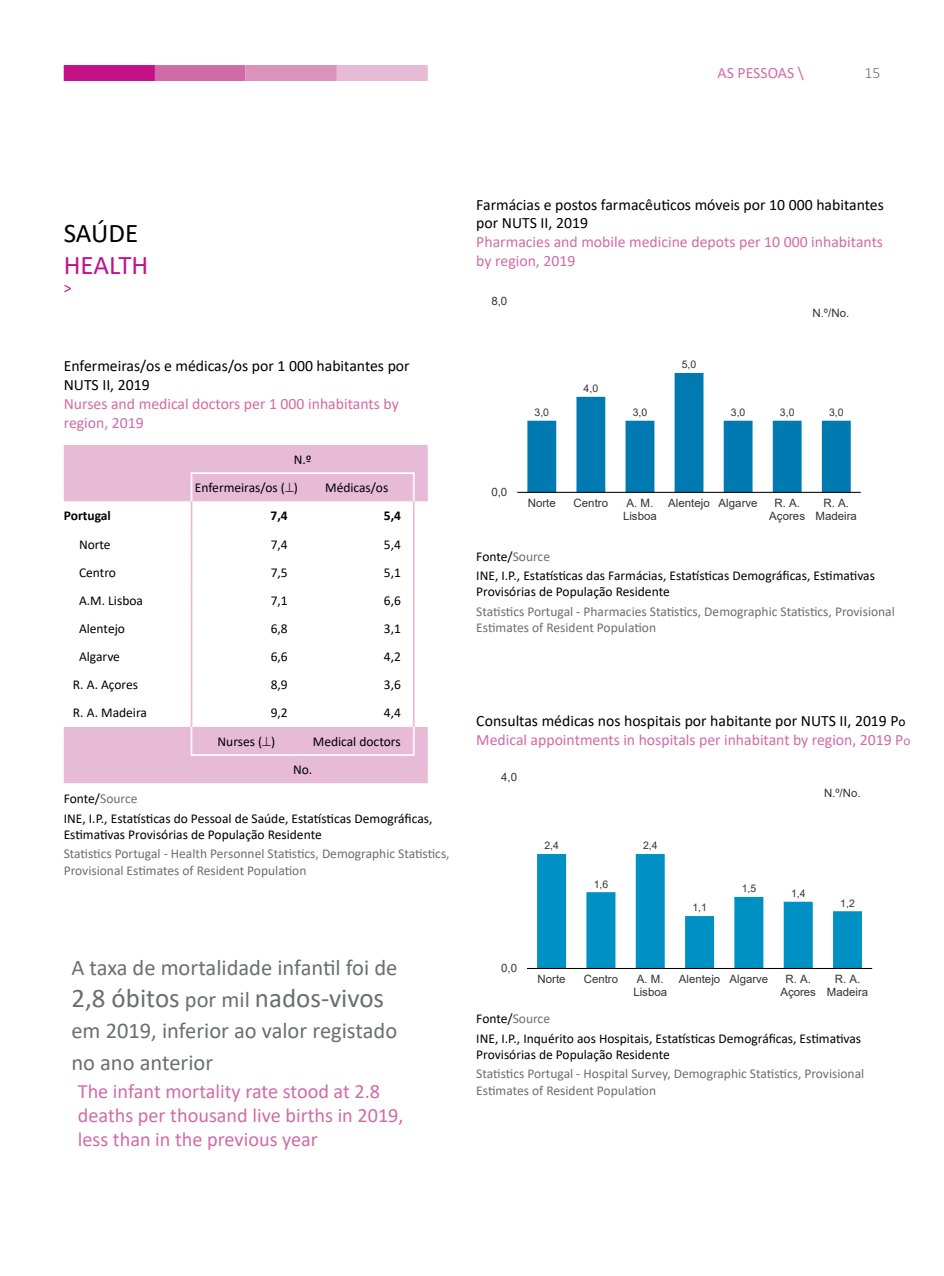
<style>
.page{position:relative;width:944px;height:1276px;background:#fff}
.page>*{position:absolute;margin:0;border:0;box-sizing:border-box;transform-origin:0 0}
.t1{font:27px "Calibri";color:#6d6e71}
.t2{font:27px "Calibri";color:#c41188}
.t3{font:27px "Calibri";letter-spacing:-.005em;color:#000}
.t4{font:22.5px/31.5px "Calibri";color:#6d6e71}
.t5{font:20.25px/24.3px "Calibri";color:#d16ba7}
.t6{font:15.75px/18.9px "Calibri";color:#d16ba7}
.t7{font:15.75px/18.9px "Calibri";color:#000}
.t8{font:300 15.75px "Calibri";color:#6d6e71}
.t9{font:15.75px "Calibri";color:#c41188}
.t10{font:13.5px/19.3px "Calibri";color:#000}
.t11{font:13.5px/16.2px "Calibri";color:#6d6e71}
.t12{font:700 13.5px "Calibri";color:#000}
.t13{font:11.47px/13.3px "Arial";color:#333;text-align:center}
.t14{font:10.58px "Arial";color:#333}
.t15{font:10.35px "Arial";color:#333}
.s1{color:#6d6e71}
.s2{font-size:22.5px}
.s3{color:#000}
.s4{font-size:13.5px;color:#000}
.s5{font-size:13.5px}
</style>
<div class="page">
<div style="left:337px;top:65px;width:91px;height:16px;background:#e7bad5"></div>
<div style="left:246px;top:65px;width:91px;height:16px;background:#db92bc"></div>
<div style="left:154px;top:65px;width:92px;height:16px;background:#d16ba7"></div>
<div style="left:64px;top:65px;width:91px;height:16px;background:#c41188"></div>
<svg style="left:64px;top:445px;width:364px;height:338px"></svg>
<hr style="left:191px;top:472px;width:110px;height:2px;background:#fff">
<hr style="left:301px;top:472px;width:114px;height:2px;background:#fff">
<hr style="left:413px;top:474px;width:2px;height:27px;background:#fff">
<hr style="left:413px;top:727px;width:2px;height:27px;background:#fff">
<hr style="left:191px;top:754px;width:110px;height:2px;background:#fff">
<hr style="left:301px;top:754px;width:114px;height:2px;background:#fff">
<hr style="left:413px;top:501px;width:2px;height:28px;background:#e7bad5">
<hr style="left:413px;top:529px;width:2px;height:28px;background:#e7bad5">
<hr style="left:413px;top:557px;width:2px;height:29px;background:#e7bad5">
<hr style="left:413px;top:586px;width:2px;height:28px;background:#e7bad5">
<hr style="left:413px;top:614px;width:2px;height:28px;background:#e7bad5">
<hr style="left:413px;top:642px;width:2px;height:28px;background:#e7bad5">
<hr style="left:413px;top:670px;width:2px;height:28px;background:#e7bad5">
<svg style="left:191px;top:474px;width:1px;height:280px"></svg>
<hr style="left:413px;top:698px;width:2px;height:29px;background:#e7bad5">
<svg style="left:527px;top:373px;width:324px;height:119px"></svg>
<hr style="left:517px;top:492px;width:344px;height:1px;background:#000">
<svg style="left:537px;top:854px;width:325px;height:114px"></svg>
<hr style="left:527px;top:968px;width:345px;height:1px;background:#000">
<p class="t6" style="left:718px;top:63px;width:88px">AS PESSOAS \</p>
<p class="t8" style="left:864px;top:63px;width:17px">15</p>
<h1 class="t3" style="left:64px;top:214px;width:76px">SAÚDE</h1>
<h1 class="t2" style="left:64px;top:247px;width:86px">HEALTH</h1>
<p class="t9" style="left:64px;top:277px;width:9px">&gt;</p>
<p class="t7" style="left:64px;top:356px;width:348px">Enfermeiras/os e médicas/os por 1 000 habitantes por<br>NUTS II, 2019</p>
<p class="t6" style="left:64px;top:394px;width:337px">Nurses and medical doctors per 1 000 inhabitants by region, 2019</p>
<p class="t10" style="left:195px;top:445px;width:118px;line-height:28.1px;text-indent:99px">N.º<br>Enfermeiras/os (⊥)</p>
<p class="t10" style="left:325px;top:478px;width:65px">Médicas/os</p>
<p class="t12" style="left:64px;top:506px;width:49px">Portugal</p>
<p class="t12" style="left:271px;top:506px;width:19px">7,4</p>
<p class="t12" style="left:384px;top:506px;width:19px">5,4</p>
<p class="t10" style="left:79px;top:534px;width:33px">Norte</p>
<p class="t10" style="left:271px;top:534px;width:19px">7,4</p>
<p class="t10" style="left:384px;top:534px;width:19px">5,4</p>
<p class="t10" style="left:79px;top:562px;width:39px">Centro</p>
<p class="t10" style="left:271px;top:562px;width:19px">7,5</p>
<p class="t10" style="left:384px;top:562px;width:19px">5,1</p>
<p class="t10" style="left:79px;top:590px;width:66px">A.M. Lisboa</p>
<p class="t10" style="left:271px;top:590px;width:19px">7,1</p>
<p class="t10" style="left:384px;top:590px;width:19px">6,6</p>
<p class="t10" style="left:79px;top:618px;width:48px">Alentejo</p>
<p class="t10" style="left:271px;top:618px;width:19px">6,8</p>
<p class="t10" style="left:384px;top:618px;width:19px">3,1</p>
<p class="t10" style="left:79px;top:646px;width:43px">Algarve</p>
<p class="t10" style="left:271px;top:646px;width:19px">6,6</p>
<p class="t10" style="left:384px;top:646px;width:19px">4,2</p>
<p class="t10" style="left:73px;top:674px;width:67px">R. A. Açores</p>
<p class="t10" style="left:271px;top:674px;width:19px">8,9</p>
<p class="t10" style="left:384px;top:674px;width:19px">3,6</p>
<p class="t10" style="left:73px;top:703px;width:76px">R. A. Madeira</p>
<p class="t10" style="left:271px;top:703px;width:19px">9,2</p>
<p class="t10" style="left:384px;top:703px;width:19px">4,4</p>
<p class="t10" style="left:218px;top:731px;width:59px">Nurses (⊥)</p>
<p class="t10" style="left:313px;top:731px;width:89px">Medical doctors</p>
<p class="t10" style="left:293px;top:759px;width:21px">No.</p>
<p class="t10" style="left:64px;top:789px;width:370px">Fonte/<span class="s1">Source<br></span>INE, I.P., Estatísticas do Pessoal de Saúde, Estatísticas Demográficas,</p>
<p class="t10" style="left:64px;top:824px;width:260px">Estimativas Provisórias de População Residente</p>
<p class="t11" style="left:64px;top:845px;width:387px">Statistics Portugal - Health Personnel Statistics, Demographic Statistics,<br>Provisional Estimates of Resident Population</p>
<h2 class="t4" style="left:71px;top:951px;width:327px">A taxa de mortalidade infantil foi de</h2>
<h1 class="t1" style="left:71px;top:979px;width:314px">2,8 óbitos <span class="s2">por mil</span> nados-vivos</h1>
<h2 class="t4" style="left:71px;top:1014px;width:327px">em 2019, inferior ao valor registado no ano anterior</h2>
<h3 class="t5" style="left:78px;top:1078px;width:327px">The infant mortality rate stood at 2.8 deaths per thousand live births in 2019, less than in the previous year</h3>
<p class="t7" style="left:476px;top:194px;width:409px">Farmácias e postos farmacêuticos móveis por 10 000 habitantes por NUTS II, 2019</p>
<p class="t6" style="left:476px;top:232px;width:408px">Pharmacies and mobile medicine depots per 10 000 inhabitants by region, 2019</p>
<p class="t13" style="left:491px;top:294px;width:18px">8,0</p>
<p class="t14" style="left:535px;top:405px;width:16px">3,0</p>
<p class="t14" style="left:584px;top:381px;width:16px">4,0</p>
<p class="t14" style="left:633px;top:405px;width:16px">3,0</p>
<p class="t14" style="left:682px;top:357px;width:16px">5,0</p>
<p class="t13" style="left:812px;top:306px;width:38px">N.º/No.</p>
<p class="t14" style="left:731px;top:405px;width:16px">3,0</p>
<p class="t14" style="left:780px;top:405px;width:16px">3,0</p>
<p class="t14" style="left:829px;top:405px;width:16px">3,0</p>
<p class="t13" style="left:491px;top:485px;width:18px">0,0</p>
<p class="t13" style="left:528px;top:496px;width:30px">Norte</p>
<p class="t13" style="left:574px;top:496px;width:36px">Centro</p>
<p class="t13" style="left:623px;top:496px;width:35px">A. M.<br>Lisboa</p>
<p class="t13" style="left:668px;top:496px;width:91px">Alentejo Algarve</p>
<p class="t13" style="left:769px;top:496px;width:37px">R. A.<br>Açores</p>
<p class="t13" style="left:815px;top:496px;width:43px">R. A.<br>Madeira</p>
<p class="t10" style="left:476px;top:546px;width:400px">Fonte/<span class="s1">Source<br></span>INE, I.P., Estatísticas das Farmácias, Estatísticas Demográficas, Estimativas</p>
<p class="t10" style="left:476px;top:582px;width:195px">Provisórias de População Residente</p>
<p class="t11" style="left:476px;top:603px;width:420px">Statistics Portugal - Pharmacies Statistics, Demographic Statistics, Provisional<br>Estimates of Resident Population</p>
<p class="t6" style="left:476px;top:711px;width:436px"><span class="s3">Consultas médicas nos hospitais por habitante por NUTS II, 2019 P</span><span class="s4">o<br></span>Medical appointments in hospitals per inhabitant by region, 2019 P<span class="s5">o</span></p>
<p class="t13" style="left:501px;top:770px;width:17px">4,0</p>
<p class="t13" style="left:501px;top:961px;width:17px">0,0</p>
<p class="t15" style="left:544px;top:838px;width:16px">2,4</p>
<p class="t15" style="left:594px;top:877px;width:16px">1,6</p>
<p class="t15" style="left:643px;top:838px;width:16px">2,4</p>
<p class="t15" style="left:692px;top:900px;width:16px">1,1</p>
<p class="t15" style="left:742px;top:881px;width:16px">1,5</p>
<p class="t13" style="left:824px;top:786px;width:38px">N.º/No.</p>
<p class="t15" style="left:791px;top:886px;width:16px">1,4</p>
<p class="t15" style="left:840px;top:896px;width:16px">1,2</p>
<p class="t13" style="left:538px;top:972px;width:29px">Norte</p>
<p class="t13" style="left:584px;top:972px;width:36px">Centro</p>
<p class="t13" style="left:633px;top:972px;width:35px">A. M.<br>Lisboa</p>
<p class="t13" style="left:679px;top:972px;width:91px">Alentejo Algarve</p>
<p class="t13" style="left:780px;top:972px;width:37px">R. A.<br>Açores</p>
<p class="t13" style="left:827px;top:972px;width:43px">R. A.<br>Madeira</p>
<p class="t10" style="left:476px;top:1009px;width:386px">Fonte/<span class="s1">Source<br></span>INE, I.P., Inquérito aos Hospitais, Estatísticas Demográficas, Estimativas</p>
<p class="t10" style="left:476px;top:1044px;width:195px">Provisórias de População Residente</p>
<p class="t11" style="left:476px;top:1065px;width:389px">Statistics Portugal - Hospital Survey, Demographic Statistics, Provisional<br>Estimates of Resident Population</p>
</div>
